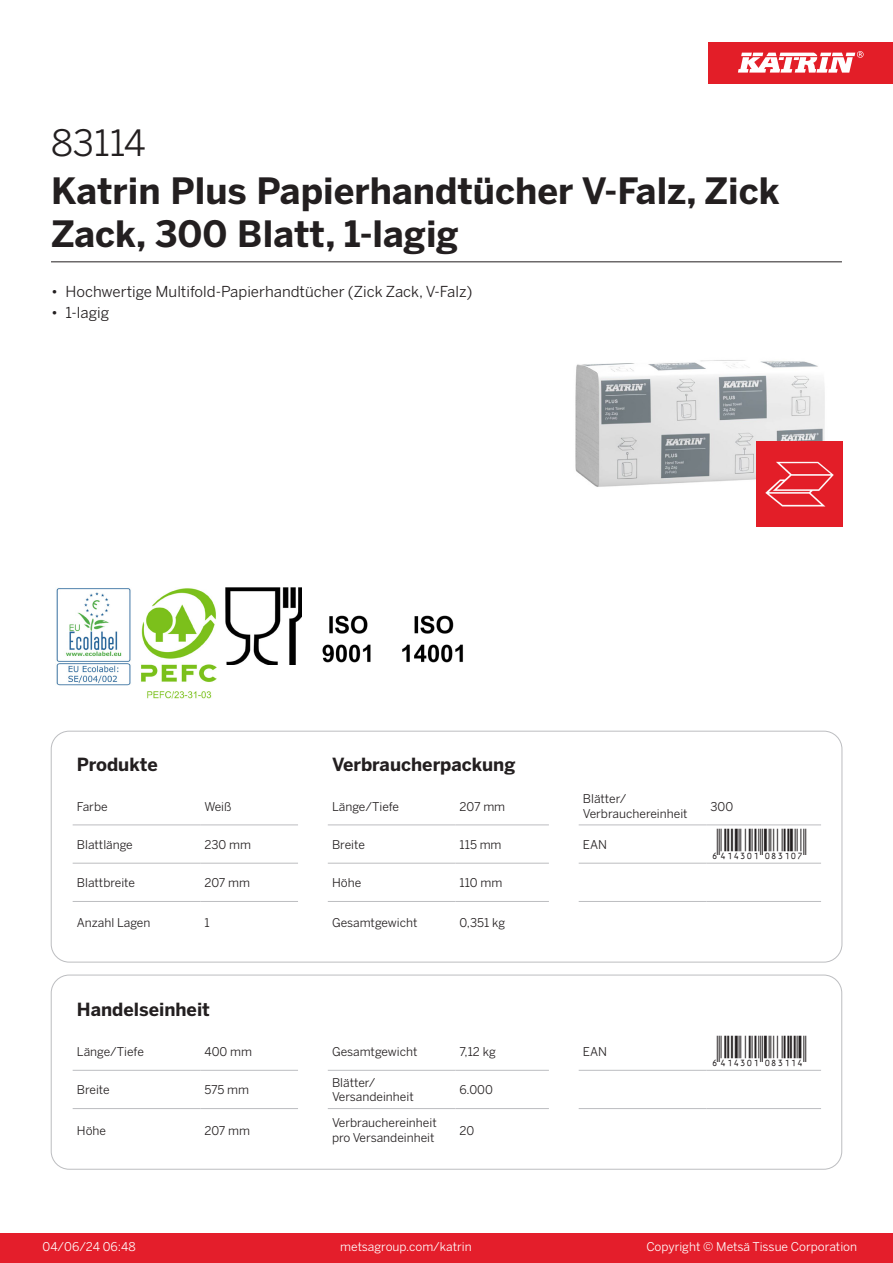
<style>
.page{position:relative;width:893px;height:1263px;background:#fff}
.page>*{position:absolute;margin:0;border:0;box-sizing:border-box;transform-origin:0 0}
.Product_Name{font:700 36px/43.2px "Benton Sans";color:#231f20}
.External_material_co{font:36px "Benton Sans";color:#231f20}
.T_EAN{font:30px "Viisas EAN Matala";color:#231f20}
.T_TableHeader{font:700 18px "Benton Sans";color:#231f20}
.MarketingBullets{font:15px "Benton Sans";color:#231f20}
.T_TableBody{font:12px/14.4px "Benton Sans";color:#231f20}
.t1{font:12px "Benton Sans";color:#fff}
</style>
<div class="page">
<div style="left:0;top:1233px;width:893px;height:30px;background:#e41e2b"></div>
<div style="left:708px;top:43px;width:185px;height:41px;background:#e31e28"></div>
<svg style="left:738px;top:51px;width:126px;height:22px"></svg>
<hr style="left:73px;top:825px;width:127px;height:1px;background:#bcbdc0">
<hr style="left:200px;top:825px;width:98px;height:1px;background:#bcbdc0">
<hr style="left:328px;top:825px;width:127px;height:1px;background:#bcbdc0">
<hr style="left:455px;top:825px;width:94px;height:1px;background:#bcbdc0">
<hr style="left:579px;top:825px;width:127px;height:1px;background:#bcbdc0">
<hr style="left:706px;top:825px;width:115px;height:1px;background:#bcbdc0">
<hr style="left:73px;top:863px;width:127px;height:1px;background:#bcbdc0">
<hr style="left:200px;top:863px;width:98px;height:1px;background:#bcbdc0">
<hr style="left:328px;top:863px;width:127px;height:1px;background:#bcbdc0">
<hr style="left:455px;top:863px;width:94px;height:1px;background:#bcbdc0">
<hr style="left:579px;top:863px;width:127px;height:1px;background:#bcbdc0">
<hr style="left:706px;top:863px;width:115px;height:1px;background:#bcbdc0">
<hr style="left:73px;top:901px;width:127px;height:1px;background:#bcbdc0">
<hr style="left:200px;top:901px;width:98px;height:1px;background:#bcbdc0">
<hr style="left:328px;top:901px;width:127px;height:1px;background:#bcbdc0">
<hr style="left:455px;top:901px;width:94px;height:1px;background:#bcbdc0">
<hr style="left:579px;top:901px;width:127px;height:1px;background:#bcbdc0">
<hr style="left:706px;top:901px;width:115px;height:1px;background:#bcbdc0">
<div style="left:51px;top:731px;width:791px;height:231px;border:1px solid #bcbdc0;border-radius:18px"></div>
<hr style="left:73px;top:1070px;width:127px;height:1px;background:#bcbdc0">
<hr style="left:200px;top:1070px;width:98px;height:1px;background:#bcbdc0">
<hr style="left:328px;top:1070px;width:127px;height:1px;background:#bcbdc0">
<hr style="left:455px;top:1070px;width:94px;height:1px;background:#bcbdc0">
<hr style="left:579px;top:1070px;width:127px;height:1px;background:#bcbdc0">
<hr style="left:706px;top:1070px;width:115px;height:1px;background:#bcbdc0">
<hr style="left:73px;top:1108px;width:127px;height:1px;background:#bcbdc0">
<hr style="left:200px;top:1108px;width:98px;height:1px;background:#bcbdc0">
<hr style="left:328px;top:1108px;width:127px;height:1px;background:#bcbdc0">
<hr style="left:455px;top:1108px;width:94px;height:1px;background:#bcbdc0">
<hr style="left:579px;top:1108px;width:127px;height:1px;background:#bcbdc0">
<hr style="left:706px;top:1108px;width:115px;height:1px;background:#bcbdc0">
<div style="left:51px;top:975px;width:791px;height:194px;border:1px solid #bcbdc0;border-radius:18px"></div>
<img style="left:575px;top:360px;width:263px;height:167px">
<img style="left:56px;top:588px;width:75px;height:98px">
<img style="left:141px;top:588px;width:76px;height:111px">
<img style="left:225px;top:587px;width:77px;height:77px">
<img style="left:322px;top:615px;width:49px;height:48px">
<img style="left:402px;top:615px;width:61px;height:48px">
<img style="left:757px;top:442px;width:85px;height:85px">
<hr style="left:51px;top:261px;width:791px;height:1px;background:#231f20">
<p class="External_material_co" style="left:51px;top:121px;width:96px">83114</p>
<p class="Product_Name" style="left:51px;top:170px;width:730px">Katrin Plus Papierhandtücher V-Falz, Zick<br>Zack, 300 Blatt, 1-lagig</p>
<p class="MarketingBullets" style="left:51px;top:282px;width:423px">• Hochwertige Multifold-Papierhandtücher (Zick Zack, V-Falz)</p>
<p class="MarketingBullets" style="left:51px;top:303px;width:60px">• 1-lagig</p>
<p class="T_TableHeader" style="left:77px;top:753px;width:82px">Produkte</p>
<p class="T_TableHeader" style="left:332px;top:753px;width:185px">Verbraucherpackung</p>
<p class="T_TableBody" style="left:77px;top:799px;width:32px">Farbe</p>
<p class="T_TableBody" style="left:204px;top:799px;width:29px">Weiß</p>
<p class="T_TableBody" style="left:332px;top:799px;width:68px">Länge/Tiefe</p>
<p class="T_TableBody" style="left:460px;top:799px;width:47px">207 mm</p>
<p class="T_TableBody" style="left:583px;top:792px;width:45px">Blätter/</p>
<p class="T_TableBody" style="left:583px;top:806px;width:106px">Verbrauchereinheit</p>
<p class="T_TableBody" style="left:710px;top:799px;width:24px">300</p>
<p class="T_TableBody" style="left:77px;top:837px;width:57px">Blattlänge</p>
<p class="T_TableBody" style="left:204px;top:837px;width:48px">230 mm</p>
<p class="T_TableBody" style="left:332px;top:837px;width:34px">Breite</p>
<p class="T_TableBody" style="left:460px;top:837px;width:43px">115 mm</p>
<p class="T_TableBody" style="left:583px;top:837px;width:26px">EAN</p>
<p class="T_EAN" style="left:710px;top:829px;width:97px">*6414301083107*</p>
<p class="T_TableBody" style="left:77px;top:875px;width:60px">Blattbreite</p>
<p class="T_TableBody" style="left:204px;top:875px;width:47px">207 mm</p>
<p class="T_TableBody" style="left:332px;top:875px;width:31px">Höhe</p>
<p class="T_TableBody" style="left:460px;top:875px;width:44px">110 mm</p>
<p class="T_TableBody" style="left:77px;top:916px;width:75px">Anzahl Lagen</p>
<p class="T_TableBody" style="left:204px;top:916px;width:7px">1</p>
<p class="T_TableBody" style="left:332px;top:916px;width:87px">Gesamtgewicht</p>
<p class="T_TableBody" style="left:460px;top:916px;width:47px">0,351 kg</p>
<p class="T_TableHeader" style="left:77px;top:998px;width:135px">Handelseinheit</p>
<p class="T_TableBody" style="left:77px;top:1044px;width:68px">Länge/Tiefe</p>
<p class="T_TableBody" style="left:204px;top:1044px;width:49px">400 mm</p>
<p class="T_TableBody" style="left:332px;top:1044px;width:87px">Gesamtgewicht</p>
<p class="T_TableBody" style="left:460px;top:1044px;width:38px">7,12 kg</p>
<p class="T_TableBody" style="left:583px;top:1044px;width:26px">EAN</p>
<p class="T_EAN" style="left:710px;top:1036px;width:97px">*6414301083114*</p>
<p class="T_TableBody" style="left:77px;top:1082px;width:34px">Breite</p>
<p class="T_TableBody" style="left:204px;top:1082px;width:46px">575 mm</p>
<p class="T_TableBody" style="left:332px;top:1075px;width:45px">Blätter/</p>
<p class="T_TableBody" style="left:332px;top:1090px;width:83px">Versandeinheit</p>
<p class="T_TableBody" style="left:460px;top:1082px;width:35px">6.000</p>
<p class="T_TableBody" style="left:77px;top:1123px;width:31px">Höhe</p>
<p class="T_TableBody" style="left:204px;top:1123px;width:47px">207 mm</p>
<p class="T_TableBody" style="left:332px;top:1116px;width:106px">Verbrauchereinheit pro Versandeinheit</p>
<p class="T_TableBody" style="left:460px;top:1123px;width:16px">20</p>
<p class="t1" style="left:43px;top:1239px;width:95px">04/06/24 06:48</p>
<p class="t1" style="left:340px;top:1239px;width:133px">metsagroup.com/katrin</p>
<p class="t1" style="left:646px;top:1239px;width:212px">Copyright © Metsä Tissue Corporation</p>
</div>
